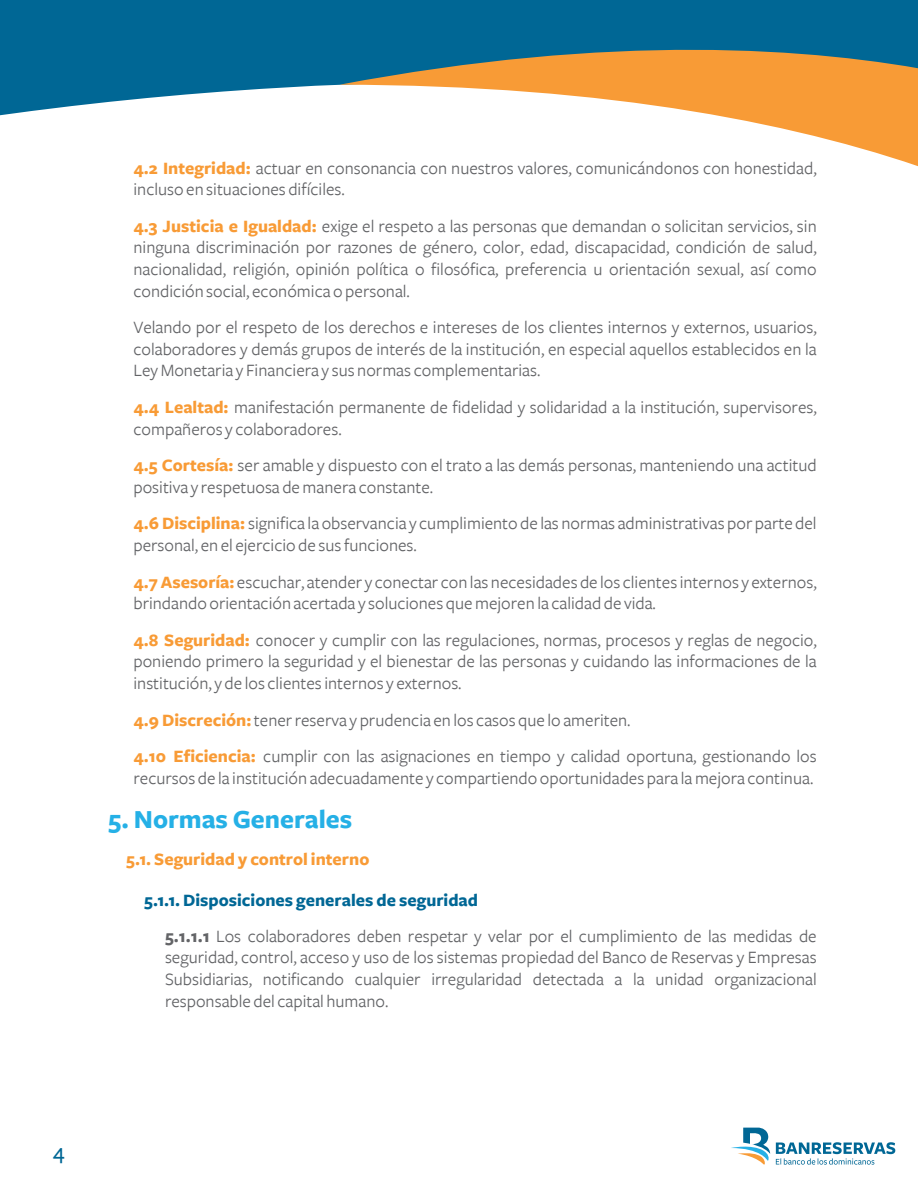
<style>
.page{position:relative;width:918px;height:1188px;background:#fff}
.page>*{position:absolute;margin:0;border:0;box-sizing:border-box;transform-origin:0 0}
.t1{font:700 27px "Freight Sans";color:#25b0e6}
.t2{font:500 22.5px "Freight Sans";color:#006795}
.t3{font:18px/21.6px "Freight Sans";color:#636467}
.t4{font:700 18px "Freight Sans";color:#006795}
.t5{font:700 18px "Freight Sans";color:#f89b36}
.s1{font-weight:700;color:#f89b36}
.s2{font-weight:700}
</style>
<div class="page">
<svg style="left:731px;top:1127px;width:39px;height:38px"></svg>
<svg style="left:776px;top:1142px;width:119px;height:23px"></svg>
<svg style="left:0;top:0;width:918px;height:116px;fill:#006795"></svg>
<svg style="left:340px;top:33px;width:578px;height:134px"></svg>
<p class="t3" style="left:134px;top:157px;width:685px"><span class="s1">4.2 Integridad:</span> actuar en consonancia con nuestros valores, comunicándonos con honestidad, incluso en situaciones difíciles.</p>
<p class="t3" style="left:134px;top:215px;width:685px;text-align:justify"><span class="s1">4.3 Justicia e Igualdad:</span> exige el respeto a las personas que demandan o solicitan servicios, sin ninguna discriminación por razones de género, color, edad, discapacidad, condición de salud, nacionalidad, religión, opinión política o filosófica, preferencia u orientación sexual, así como condición social, económica o personal.</p>
<p class="t3" style="left:134px;top:317px;width:685px;text-align:justify">Velando por el respeto de los derechos e intereses de los clientes internos y externos, usuarios, colaboradores y demás grupos de interés de la institución, en especial aquellos establecidos en la Ley Monetaria y Financiera y sus normas complementarias.</p>
<p class="t3" style="left:134px;top:397px;width:685px"><span class="s1">4.4 Lealtad:</span> manifestación permanente de fidelidad y solidaridad a la institución, supervisores, compañeros y colaboradores.</p>
<p class="t3" style="left:134px;top:455px;width:685px"><span class="s1">4.5 Cortesía:</span> ser amable y dispuesto con el trato a las demás personas, manteniendo una actitud positiva y respetuosa de manera constante.</p>
<p class="t3" style="left:134px;top:513px;width:685px"><span class="s1">4.6 Disciplina:</span> significa la observancia y cumplimiento de las normas administrativas por parte del personal, en el ejercicio de sus funciones.</p>
<p class="t3" style="left:134px;top:571px;width:685px"><span class="s1">4.7 Asesoría:</span> escuchar, atender y conectar con las necesidades de los clientes internos y externos, brindando orientación acertada y soluciones que mejoren la calidad de vida.</p>
<p class="t3" style="left:134px;top:629px;width:685px;text-align:justify"><span class="s1">4.8 Seguridad:</span> conocer y cumplir con las regulaciones, normas, procesos y reglas de negocio, poniendo primero la seguridad y el bienestar de las personas y cuidando las informaciones de la institución, y de los clientes internos y externos.</p>
<p class="t3" style="left:134px;top:702px;width:685px;line-height:36.6px"><span class="s1">4.9 Discreción:</span> tener reserva y prudencia en los casos que lo ameriten.<br><span class="s1">4.10 Eficiencia:</span> cumplir con las asignaciones en tiempo y calidad oportuna, gestionando los</p>
<p class="t3" style="left:134px;top:767px;width:681px">recursos de la institución adecuadamente y compartiendo oportunidades para la mejora continua.</p>
<h1 class="t1" style="left:108px;top:805px;width:246px">5. Normas Generales</h1>
<p class="t5" style="left:126px;top:850px;width:245px">5.1. Seguridad y control interno</p>
<p class="t4" style="left:144px;top:890px;width:335px">5.1.1. Disposiciones generales de seguridad</p>
<p class="t3" style="left:165px;top:926px;width:653px;text-align:justify"><span class="s2">5.1.1.1</span> Los colaboradores deben respetar y velar por el cumplimiento de las medidas de seguridad, control, acceso y uso de los sistemas propiedad del Banco de Reservas y Empresas Subsidiarias, notificando cualquier irregularidad detectada a la unidad organizacional responsable del capital humano.</p>
<p class="t2" style="left:53px;top:1139px;width:13px">4</p>
</div>
